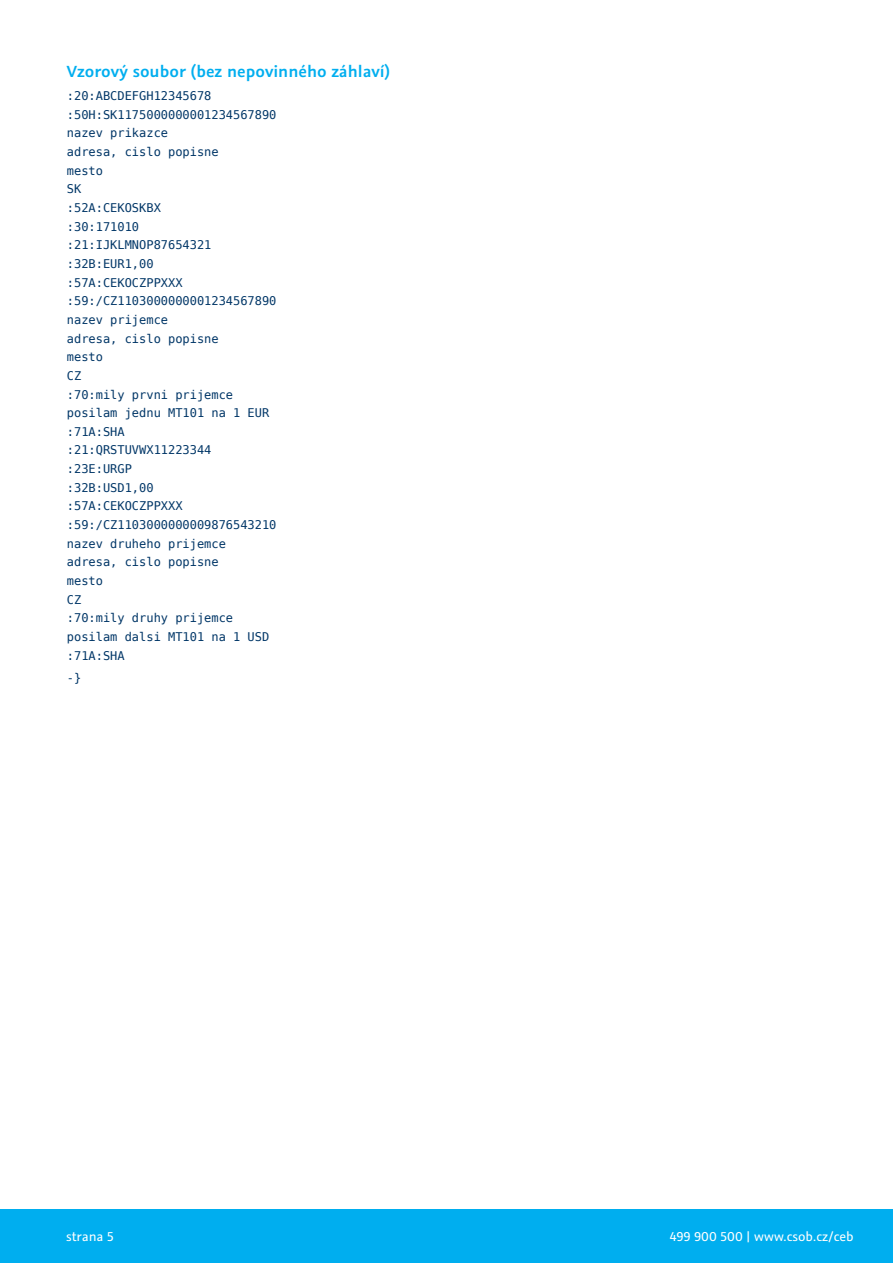
<style>
.page{position:relative;width:893px;height:1263px;background:#fff}
.page>*{position:absolute;margin:0;border:0;box-sizing:border-box;transform-origin:0 0}
.podnadpis_x_x_x{font:600 18px "Graublau Sans";color:#00aeef}
.t1{font:14.4px "Graublau Sans";color:#fff}
.normal_text{font:12px "DejaVu Sans Mono";color:#003667}
</style>
<div class="page">
<div style="left:0;top:1209px;width:893px;height:54px;background:#00aeef"></div>
<p class="podnadpis_x_x_x" style="left:67px;top:60px;width:325px">Vzorový soubor (bez nepovinného záhlaví)</p>
<p class="normal_text" style="left:67px;top:88px;width:146px">:20:ABCDEFGH12345678</p>
<p class="normal_text" style="left:67px;top:106px;width:211px">:50H:SK1175000000001234567890</p>
<p class="normal_text" style="left:67px;top:125px;width:103px">nazev prikazce</p>
<p class="normal_text" style="left:67px;top:143px;width:153px">adresa, cislo popisne</p>
<p class="normal_text" style="left:67px;top:162px;width:38px">mesto</p>
<p class="normal_text" style="left:67px;top:181px;width:16px">SK</p>
<p class="normal_text" style="left:67px;top:199px;width:95px">:52A:CEKOSKBX</p>
<p class="normal_text" style="left:67px;top:218px;width:74px">:30:171010</p>
<p class="normal_text" style="left:67px;top:237px;width:146px">:21:IJKLMNOP87654321</p>
<p class="normal_text" style="left:67px;top:255px;width:88px">:32B:EUR1,00</p>
<p class="normal_text" style="left:67px;top:274px;width:117px">:57A:CEKOCZPPXXX</p>
<p class="normal_text" style="left:67px;top:293px;width:211px">:59:/CZ1103000000001234567890</p>
<p class="normal_text" style="left:67px;top:311px;width:103px">nazev prijemce</p>
<p class="normal_text" style="left:67px;top:330px;width:153px">adresa, cislo popisne</p>
<p class="normal_text" style="left:67px;top:349px;width:38px">mesto</p>
<p class="normal_text" style="left:67px;top:367px;width:16px">CZ</p>
<p class="normal_text" style="left:67px;top:386px;width:168px">:70:mily prvni prijemce</p>
<p class="normal_text" style="left:67px;top:405px;width:204px">posilam jednu MT101 na 1 EUR</p>
<p class="normal_text" style="left:67px;top:423px;width:59px">:71A:SHA</p>
<p class="normal_text" style="left:67px;top:442px;width:146px">:21:QRSTUVWX11223344</p>
<p class="normal_text" style="left:67px;top:461px;width:67px">:23E:URGP</p>
<p class="normal_text" style="left:67px;top:479px;width:88px">:32B:USD1,00</p>
<p class="normal_text" style="left:67px;top:498px;width:117px">:57A:CEKOCZPPXXX</p>
<p class="normal_text" style="left:67px;top:517px;width:211px">:59:/CZ1103000000009876543210</p>
<p class="normal_text" style="left:67px;top:535px;width:160px">nazev druheho prijemce</p>
<p class="normal_text" style="left:67px;top:554px;width:153px">adresa, cislo popisne</p>
<p class="normal_text" style="left:67px;top:572px;width:38px">mesto</p>
<p class="normal_text" style="left:67px;top:591px;width:16px">CZ</p>
<p class="normal_text" style="left:67px;top:610px;width:168px">:70:mily druhy prijemce</p>
<p class="normal_text" style="left:67px;top:628px;width:204px">posilam dalsi MT101 na 1 USD</p>
<p class="normal_text" style="left:67px;top:647px;width:59px">:71A:SHA</p>
<p class="normal_text" style="left:67px;top:669px;width:16px">-}</p>
<p class="t1" style="left:66px;top:1227px;width:49px">strana 5</p>
<p class="t1" style="left:670px;top:1227px;width:185px">499 900 500 | www.csob.cz/ceb</p>
</div>
